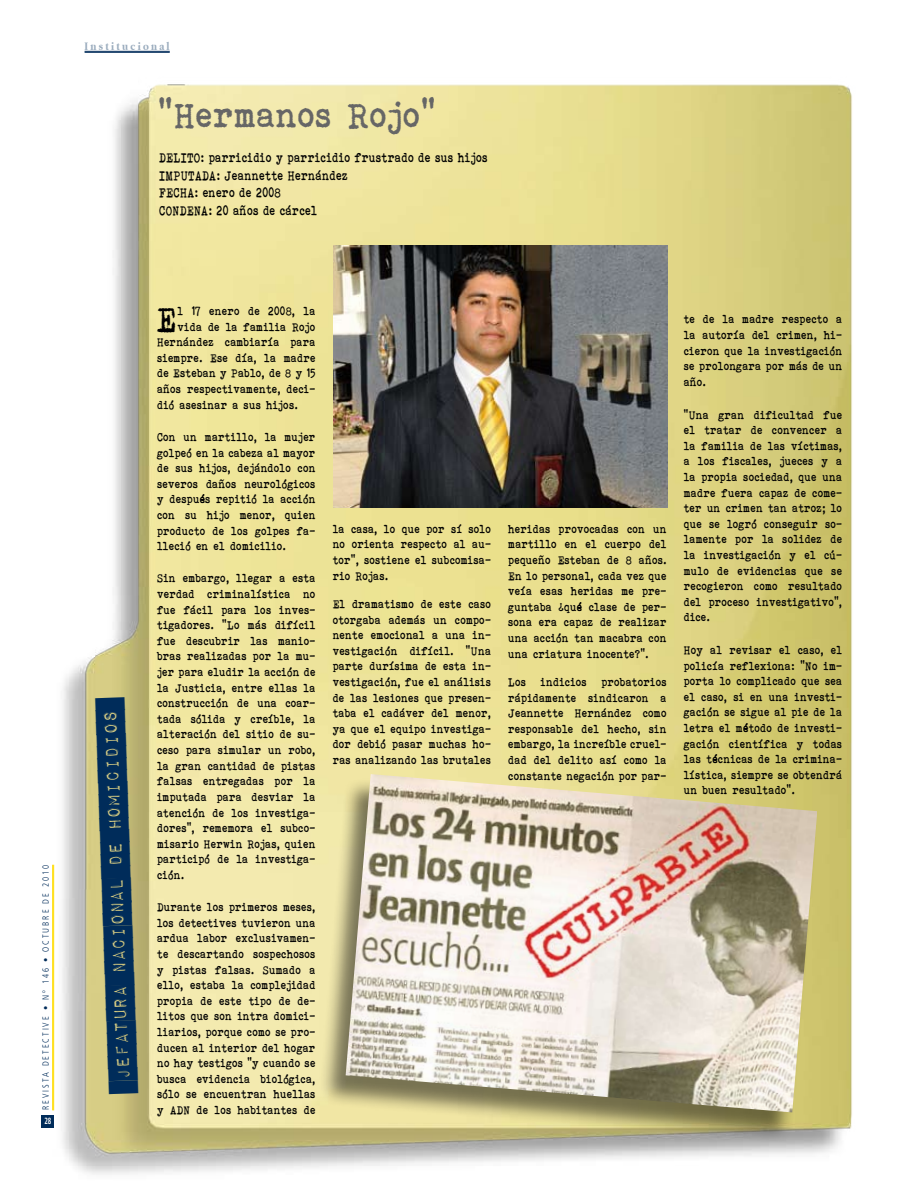
<style>
.page{position:relative;width:915px;height:1191px;background:#fff}
.page>*{position:absolute;margin:0;border:0;box-sizing:border-box;transform-origin:0 0}
.t1{font:36px "Bohemian typewriter";letter-spacing:-.01em;color:#666;scale:.9 1}
.t2{font:35.7px "Bohemian typewriter";color:#000;scale:.85 1}
.t3{font:24px "Impact Label";color:#002c5a;scale:.85 1}
.t4{font:13.5px/17.5px "Bohemian typewriter";color:#000;scale:.8 1}
.t5{font:12px/15.6px "Bohemian typewriter";color:#000;text-align:justify;scale:.85 1}
.t6{font:700 12px "Apple Garamond";letter-spacing:.185em;color:#99abbd}
.t7{font:300 condensed 9px "Frutiger LT Std";letter-spacing:.23em;color:#002c5a;scale:.95 1}
.t8{font:700 condensed 9px "Frutiger LT Std";color:#fff;scale:.75 1}
</style>
<div class="page">
<img style="left:41px;top:50px;width:811px;height:1125px">
<hr style="left:52px;top:864px;width:1px;height:246px;background:#ffdc00">
<hr style="left:53px;top:864px;width:1px;height:246px;background:#ffdc00">
<div style="left:42px;top:1115px;width:12px;height:12px;background:#002c5a"></div>
<img style="left:333px;top:245px;width:333px;height:263px">
<div style="left:317px;top:776px;width:498px;height:365px;background:#000;opacity:.5"></div>
<img style="left:345px;top:774px;width:472px;height:338px">
<hr style="left:85px;top:51px;width:85px;height:1px;background:#002c5a">
<hr style="left:85px;top:52px;width:85px;height:1px;background:#002c5a">
<p class="t6" style="left:85px;top:40px;width:87px">Institucional</p>
<h1 class="t1" style="left:159px;top:95px;width:309px">“Hermanos Rojo”</h1>
<p class="t4" style="left:159px;top:149px;width:412px">Delito: parricidio y parricidio frustrado de sus hijos Imputada: Jeannette Hernández<br>Fecha: enero de 2008<br>Condena : 20 años de cárcel</p>
<p class="t7" style="left:41px;top:1110px;width:260px;rotate:-90deg">REVISTA DETECTIVE • Nº 146 • OCTUBRE DE 2010</p>
<p class="t8" style="left:44px;top:1115px;width:11px">28</p>
<h3 class="t3" style="left:108px;top:1081px;width:438px;rotate:-92deg">Jefatura Nacional de Homicidios</h3>
<h2 class="t2" style="left:157px;top:298px;width:22px">E</h2>
<p class="t5" style="left:178px;top:303px;width:164px">l 17 enero de 2008, la</p>
<p class="t5" style="left:178px;top:319px;width:164px">vida de la familia Rojo</p>
<p class="t5" style="left:157px;top:334px;width:188px">Hernández cambiaría para</p>
<p class="t5" style="left:157px;top:350px;width:188px">siempre. Ese día, la madre</p>
<p class="t5" style="left:157px;top:365px;width:188px">de Esteban y Pablo, de 8 y 15</p>
<p class="t5" style="left:157px;top:381px;width:188px">años respectivamente, deci-</p>
<p class="t5" style="left:157px;top:397px;width:167px">dió asesinar a sus hijos.</p>
<p class="t5" style="left:157px;top:429px;width:188px">Con un martillo, la mujer golpeó en la cabeza al mayor de sus hijos, dejándolo con severos daños neurológicos y después repitió la acción con su hijo menor, quien producto de los golpes fa&shy;lleció en el domicilio.</p>
<p class="t5" style="left:157px;top:570px;width:188px">Sin embargo, llegar a esta verdad criminalística no fue fácil para los inves&shy;tigadores. “Lo más difícil fue descubrir las manio&shy;bras realizadas por la mu&shy;jer para eludir la acción de la Justicia, entre ellas la construcción de una coar&shy;tada sólida y creíble, la alteración del sitio de su&shy;ceso para simular un robo, la gran cantidad de pistas falsas entregadas por la imputada para desviar la atención de los investiga&shy;dores”, rememora el subco&shy;misario Herwin Rojas, quien participó de la investiga&shy;ción.</p>
<p class="t5" style="left:157px;top:899px;width:188px">Durante los primeros meses, los detectives tuvieron una ardua labor exclusivamen&shy;te descartando sospechosos y pistas falsas. Sumado a ello, estaba la complejidad propia de este tipo de de&shy;litos que son intra domici&shy;liarios, porque como se pro&shy;ducen al interior del hogar no hay testigos “y cuando se busca evidencia biológica, sólo se encuentran huellas y ADN de los habitantes de</p>
<p class="t5" style="left:333px;top:521px;width:188px">la casa, lo que por sí solo no orienta respecto al au&shy;tor”, sostiene el subcomisa&shy;rio Rojas.</p>
<p class="t5" style="left:333px;top:596px;width:188px">El dramatismo de este caso otorgaba además un compo&shy;nente emocional a una in&shy;vestigación difícil. “Una parte durísima de esta in&shy;vestigación, fue el análisis de las lesiones que presen&shy;taba el cadáver del menor, ya que el equipo investiga&shy;dor debió pasar muchas ho&shy;ras analizando las brutales</p>
<p class="t5" style="left:508px;top:521px;width:188px">heridas provocadas con un martillo en el cuerpo del pequeño Esteban de 8 años.<br>En lo personal, cada vez que veía esas heridas me pre&shy;guntaba ¿qué clase de per&shy;sona era capaz de realizar una acción tan macabra con una criatura inocente?”.</p>
<p class="t5" style="left:508px;top:674px;width:188px">Los indicios probatorios rápidamente sindicaron a Jeannette Hernández como responsable del hecho, sin embargo, la increíble cruel&shy;dad del delito así como la constante negación por par-</p>
<p class="t5" style="left:683px;top:311px;width:188px">te de la madre respecto a la autoría del crimen, hi&shy;cieron que la investigación se prolongara por más de un año.</p>
<p class="t5" style="left:683px;top:406px;width:188px">“Una gran dificultad fue el tratar de convencer a la familia de las víctimas, a los fiscales, jueces y a la propia sociedad, que una madre fuera capaz de come&shy;ter un crimen tan atroz; lo que se logró conseguir so&shy;lamente por la solidez de la investigación y el cú&shy;mulo de evidencias que se recogieron como resultado del proceso investigativo”, dice.</p>
<p class="t5" style="left:683px;top:642px;width:188px">Hoy al revisar el caso, el policía reflexiona: “No im&shy;porta lo complicado que sea el caso, si en una investi&shy;gación se sigue al pie de la letra el método de investi&shy;gación científica y todas las técnicas de la crimina&shy;lística, siempre se obtendrá un buen resultado”.</p>
</div>
